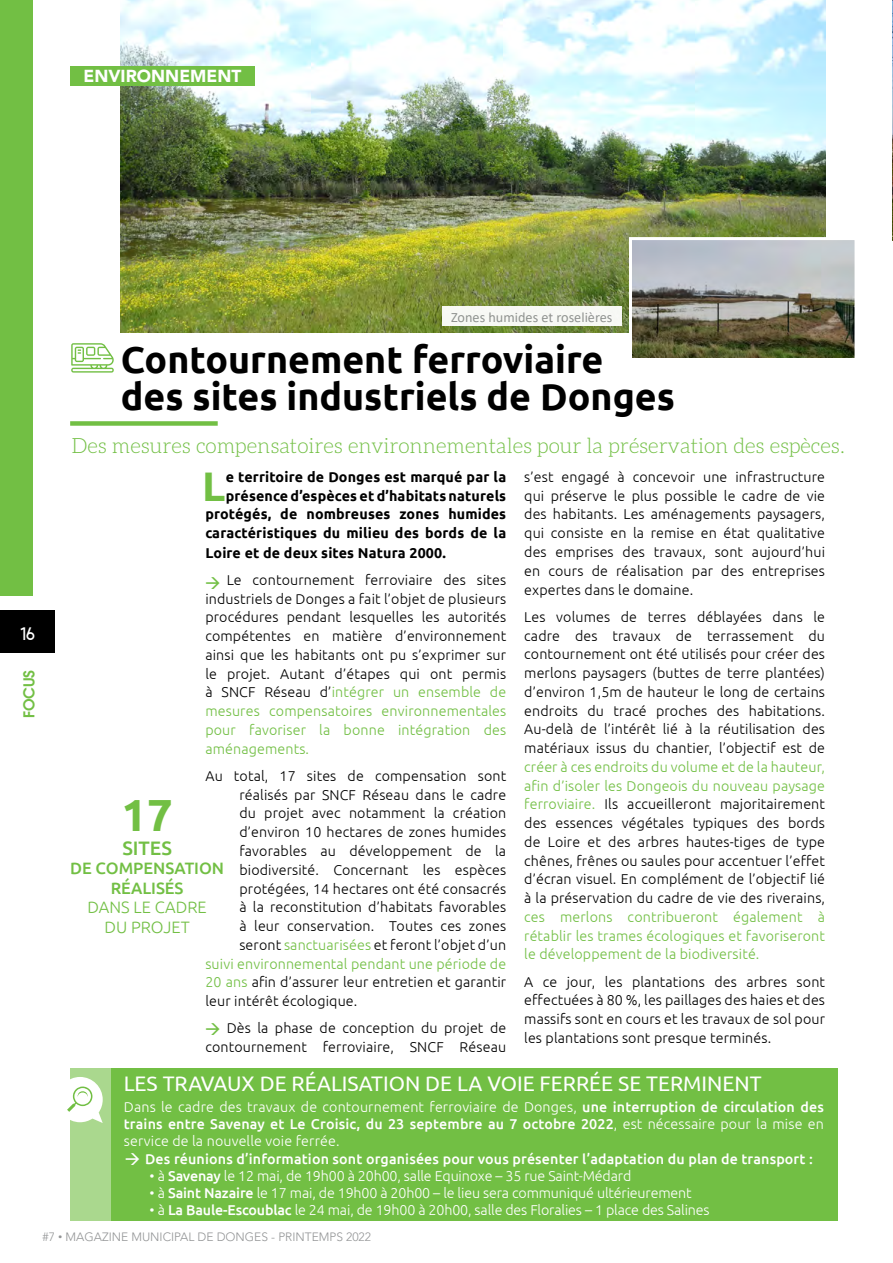
<style>
.page{position:relative;width:893px;height:1263px;background:#fff}
.page>*{position:absolute;margin:0;border:0;box-sizing:border-box;transform-origin:0 0}
.t1{font:700 45px "Ubuntu";color:#72bf44}
.t2{font:700 41.25px "Ubuntu";color:#72bf44}
.t3{font:700 37.5px/37.5px "Ubuntu";color:#000}
.t4{font:300 21px "Aleo";color:#72bf44}
.t5{font:21px "Ubuntu";color:#fff}
.t6{font:500 19.5px "Ubuntu";color:#72bf44}
.t7{font:18px "Anke";color:#fff}
.t8{font:900 17.25px "Avenir LT Std";color:#fff}
.t9{font:500 16.5px/19.5px "Ubuntu";color:#72bf44;text-align:center}
.t10{font:300 16.5px/19.5px "Ubuntu";color:#72bf44}
.t11{font:600 15px "Avant Garde";letter-spacing:-.01em;color:#72bf44}
.t12{font:300 14.25px/18.8px "Ubuntu";letter-spacing:.01em;color:#000;text-align:justify}
.t13{font:300 14.25px/17.1px "Ubuntu";letter-spacing:-.01em;color:#fff;text-align:justify}
.t14{font:700 14.25px "Ubuntu";letter-spacing:.01em;color:#000}
.t15{font:300 14.25px/18.8px "Ubuntu";letter-spacing:.01em;color:#72bf44;text-align:justify}
.t16{font:500 14.25px "Ubuntu";color:#fff}
.t17{font:14.25px "Calibri";color:#929495}
.t18{font:300 12px "Avenir LT Std";color:#929495}
.s1{color:#72bf44}
.s2{font-weight:500}
.s3{font-family:"Ubuntu"}
</style>
<div class="page">
<img style="left:892px;top:0;width:1px;height:240px">
<div style="left:0;top:610px;width:55px;height:43px;background:#000"></div>
<div style="left:0;top:0;width:33px;height:595px;background:#72bf44"></div>
<img style="left:121px;top:0;width:704px;height:332px">
<div style="left:70px;top:66px;width:185px;height:20px;background:#72bf44"></div>
<div style="left:70px;top:421px;width:148px;height:5px;background:#72bf44"></div>
<div style="left:70px;top:1068px;width:768px;height:152px;background:#aad88e"></div>
<div style="left:111px;top:1068px;width:727px;height:152px;background:#72bf44"></div>
<svg style="left:67px;top:1077px;width:36px;height:46px"></svg>
<svg style="left:71px;top:343px;width:43px;height:30px"></svg>
<img style="left:633px;top:241px;width:220px;height:116px">
<div style="left:629px;top:237px;width:228px;height:124px;border:3px solid #fff"></div>
<div style="left:442px;top:306px;width:179px;height:20px;background:#f7f8f4"></div>
<p class="t8" style="left:84px;top:66px;width:159px">ENVIRONNEMENT</p>
<p class="t17" style="left:451px;top:307px;width:163px">Zones humides et roselières</p>
<h3 class="t3" style="left:121px;top:340px;width:556px">Contournement ferroviaire des sites industriels de Donges</h3>
<p class="t7" style="left:21px;top:622px;width:16px">16</p>
<p class="t11" style="left:19px;top:718px;width:50px;rotate:-90deg">focus</p>
<h3 class="t4" style="left:71px;top:434px;width:775px">Des mesures compensatoires environnementales pour la préservation des espèces.</h3>
<h2 class="t2" style="left:202px;top:461px;width:25px">L</h2>
<p class="t14" style="left:226px;top:468px;width:282px">e territoire de Donges est marqué par la</p>
<p class="t14" style="left:226px;top:487px;width:282px">présence d’espèces et d’habitats naturels</p>
<p class="t14" style="left:205px;top:506px;width:302px">protégés, de nombreuses zones humides</p>
<p class="t14" style="left:205px;top:524px;width:302px">caractéristiques du milieu des bords de la</p>
<p class="t14" style="left:205px;top:544px;width:242px">Loire et de deux sites Natura 2000.</p>
<p class="t12" style="left:205px;top:570px;width:302px;text-indent:21px">Le contournement ferroviaire des sites industriels de Donges a fait l’objet de plusieurs procédures pendant lesquelles les autorités compétentes en matière d’environnement ainsi que les habitants ont pu s’exprimer sur le projet. Autant d’étapes qui ont permis à SNCF Réseau d’<span class="s1">intégrer un ensemble de mesures compensatoires environnementales pour favoriser la bonne intégration des aménagements.</span></p>
<p class="t12" style="left:205px;top:766px;width:302px">Au total, 17 sites de compensation sont</p>
<p class="t12" style="left:239px;top:785px;width:268px">réalisés par SNCF Réseau dans le cadre</p>
<p class="t12" style="left:239px;top:804px;width:268px">du projet avec notamment la création</p>
<p class="t12" style="left:239px;top:822px;width:268px">d’environ 10 hectares de zones humides</p>
<p class="t12" style="left:239px;top:841px;width:268px">favorables au développement de la</p>
<p class="t12" style="left:239px;top:860px;width:268px">biodiversité. Concernant les espèces</p>
<p class="t12" style="left:239px;top:879px;width:268px">protégées, 14 hectares ont été consacrés</p>
<p class="t12" style="left:239px;top:897px;width:268px">à la reconstitution d’habitats favorables</p>
<p class="t12" style="left:239px;top:916px;width:268px">à leur conservation. Toutes ces zones</p>
<p class="t12" style="left:239px;top:935px;width:268px">seront <span class="s1">sanctuarisées</span> et feront l’objet d’un</p>
<p class="t15" style="left:205px;top:954px;width:302px">suivi environnemental pendant une période de</p>
<p class="t12" style="left:205px;top:972px;width:302px"><span class="s1">20 ans</span> afin d’assurer leur entretien et garantir</p>
<p class="t12" style="left:205px;top:991px;width:153px">leur intérêt écologique.</p>
<p class="t12" style="left:205px;top:1018px;width:302px;text-align:right">Dès la phase de conception du projet de contournement ferroviaire, SNCF Réseau</p>
<h1 class="t1" style="left:122px;top:788px;width:53px">17</h1>
<h3 class="t6" style="left:122px;top:835px;width:51px">sites</h3>
<p class="t9" style="left:70px;top:858px;width:156px">de compensation réalisés</p>
<p class="t10" style="left:88px;top:897px;width:12px">dans</p>
<p class="t10" style="left:104px;top:897px;width:62px;text-indent:29px">le cadre du projet</p>
<p class="t12" style="left:524px;top:467px;width:302px">s’est engagé à concevoir une infrastructure qui préserve le plus possible le cadre de vie des habitants. Les aménagements paysagers, qui consiste en la remise en état qualitative des emprises des travaux, sont aujourd’hui en cours de réalisation par des entreprises expertes dans le domaine.</p>
<p class="t12" style="left:524px;top:607px;width:302px">Les volumes de terres déblayées dans le cadre des travaux de terrassement du contournement ont été utilisés pour créer des merlons paysagers (buttes de terre plantées) d’environ 1,5m de hauteur le long de certains endroits du tracé proches des habitations.<br>Au-delà de l’intérêt lié à la réutilisation des matériaux issus du chantier, l’objectif est de</p>
<p class="t12" style="left:524px;top:757px;width:302px"><span class="s1">créer à ces endroits du volume et de la hauteur, afin d’isoler les Dongeois du nouveau paysage ferroviaire.</span> Ils accueilleront majoritairement des essences végétales typiques des bords de Loire et des arbres hautes-tiges de type chênes, frênes ou saules pour accentuer l’effet d’écran visuel. En complément de l’objectif lié à la préservation du cadre de vie des riverains,</p>
<p class="t15" style="left:524px;top:907px;width:302px">ces merlons contribueront également à rétablir les trames écologiques et favoriseront le développement de la biodiversité.</p>
<p class="t12" style="left:524px;top:972px;width:302px">A ce jour, les plantations des arbres sont effectuées à 80 %, les paillages des haies et des massifs sont en cours et les travaux de sol pour les plantations sont presque terminés.</p>
<h3 class="t5" style="left:124px;top:1071px;width:193px">LES TRAVAUX DE RÉALISATIO</h3>
<h3 class="t5" style="left:405px;top:1071px;width:355px">N DE LA VOI E FERRÉE SE TERMI NENT</h3>
<p class="t13" style="left:124px;top:1098px;width:701px">Dans le cadre des travaux de contournement ferroviaire de Donges, <span class="s2">une interruption de circulation des trains entre Savenay et Le Croisic, du 23 septembre au 7 octobre 2022</span>, est nécessaire pour la mise en service de la nouvelle voie ferrée.</p>
<p class="t16" style="left:145px;top:1149px;width:669px">Des réunions d’information sont organisées pour vous présenter l’adaptation du plan de transport :</p>
<p class="t13" style="left:149px;top:1166px;width:483px">• à <span class="s2">Savenay</span> le 12 mai, de 19h00 à 20h00, salle Equinoxe – 35 rue Saint-Médard</p>
<p class="t13" style="left:149px;top:1184px;width:544px">• à <span class="s2">Saint Nazaire</span> le 17 mai, de 19h00 à 20h00 – le lieu sera communiqué ultérieurement</p>
<p class="t13" style="left:149px;top:1201px;width:562px">• à <span class="s2">La Baule-Escoublac</span> le 24 mai, de 19h00 à 20h00, salle des Floralies – 1 place des Salines</p>
<p class="t18" style="left:43px;top:1230px;width:330px">#7 <span class="s3">•</span> MAGAZINE MUNICIPAL DE DONGES - PRINTEMPS 2022</p>
</div>
